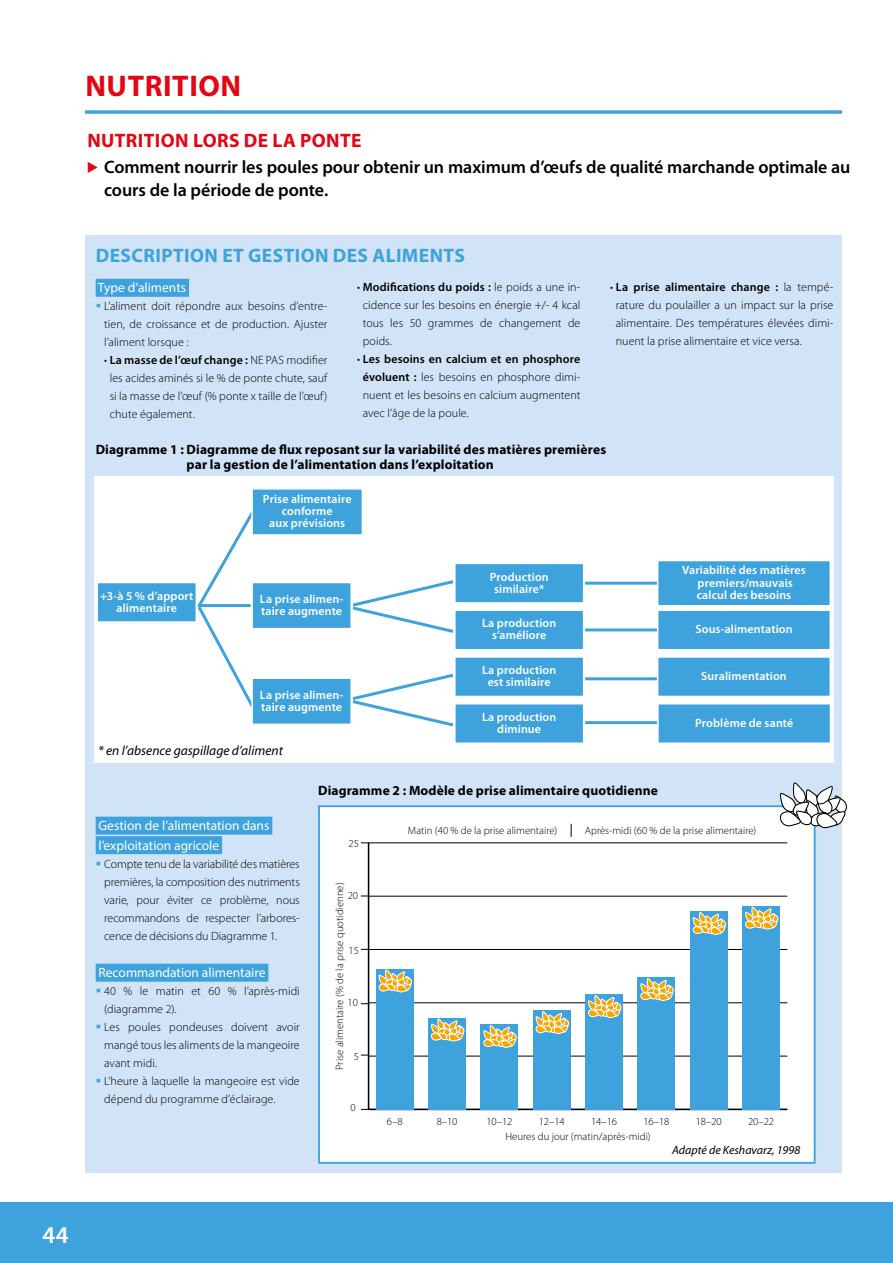
<style>
.page{position:relative;width:893px;height:1263px;background:#fff}
.page>*{position:absolute;margin:0;border:0;box-sizing:border-box;transform-origin:0 0}
.t1{font:700 30px "Myriad Pro";letter-spacing:.02em;color:#e30613}
.t2{font:600 24px "Myriad Pro";color:#fff}
.t3{font:700 19.5px "Myriad Pro";letter-spacing:.02em;color:#3ea3dc}
.t4{font:700 19.5px "Myriad Pro";letter-spacing:.02em;color:#e30613}
.t5{font:600 18px/22.5px "Myriad Pro";letter-spacing:-.005em;color:#000}
.t6{font:700 13.5px/15px "Myriad Pro";letter-spacing:.01em;color:#000}
.t7{font:13.5px/19.5px "Myriad Pro";color:#fff}
.t8{font:italic 13.5px "Myriad Pro";color:#000}
.t9{font:300 12px/18px "Myriad Pro";letter-spacing:.005em;color:#000;text-align:justify}
.t10{font:600 12px/12px "Myriad Pro";letter-spacing:.01em;color:#fff;text-align:center}
.t11{font:italic 12px "Myriad Pro";color:#000}
.t12{font:300 10.8px "Myriad Pro";color:#000}
.s1{color:#e30613}
.s2{font-weight:600}
</style>
<div class="page">
<div style="left:0;top:1203px;width:893px;height:60px;background:#3ea3dc"></div>
<div style="left:85px;top:235px;width:757px;height:938px;background:#d1e3f6"></div>
<div style="left:96px;top:279px;width:93px;height:18px;background:#3ea3dc"></div>
<div style="left:96px;top:817px;width:176px;height:18px;background:#3ea3dc"></div>
<div style="left:96px;top:836px;width:126px;height:18px;background:#3ea3dc"></div>
<div style="left:96px;top:964px;width:172px;height:18px;background:#3ea3dc"></div>
<div style="left:319px;top:806px;width:496px;height:351px;background:#fff"></div>
<hr style="left:368px;top:843px;width:1px;height:266px;background:#000">
<hr style="left:369px;top:1109px;width:418px;height:1px;background:#000">
<hr style="left:369px;top:1056px;width:418px;height:1px;background:#000">
<hr style="left:369px;top:1002px;width:418px;height:1px;background:#000">
<hr style="left:369px;top:949px;width:418px;height:1px;background:#000">
<hr style="left:369px;top:896px;width:418px;height:1px;background:#000">
<hr style="left:369px;top:842px;width:418px;height:1px;background:#000">
<div style="left:376px;top:969px;width:38px;height:140px;background:#3ea3dc"></div>
<svg style="left:379px;top:970px;width:33px;height:22px"></svg>
<div style="left:428px;top:1018px;width:38px;height:91px;background:#3ea3dc"></div>
<svg style="left:431px;top:1019px;width:33px;height:22px"></svg>
<div style="left:481px;top:1024px;width:37px;height:85px;background:#3ea3dc"></div>
<svg style="left:484px;top:1025px;width:32px;height:23px"></svg>
<div style="left:533px;top:1010px;width:38px;height:99px;background:#3ea3dc"></div>
<svg style="left:536px;top:1011px;width:33px;height:23px"></svg>
<div style="left:585px;top:994px;width:38px;height:115px;background:#3ea3dc"></div>
<svg style="left:588px;top:995px;width:33px;height:23px"></svg>
<div style="left:638px;top:977px;width:37px;height:132px;background:#3ea3dc"></div>
<svg style="left:641px;top:978px;width:32px;height:23px"></svg>
<div style="left:690px;top:911px;width:38px;height:198px;background:#3ea3dc"></div>
<svg style="left:693px;top:912px;width:33px;height:23px"></svg>
<div style="left:742px;top:906px;width:38px;height:203px;background:#3ea3dc"></div>
<svg style="left:745px;top:907px;width:33px;height:22px"></svg>
<svg style="left:571px;top:824px;width:1px;height:13px"></svg>
<div style="left:318px;top:805px;width:498px;height:359px;border:2px solid #3ea3dc"></div>
<svg style="left:779px;top:782px;width:68px;height:65px"></svg>
<hr style="left:85px;top:111px;width:757px;height:3px;background:#3ea3dc">
<div style="left:94px;top:477px;width:739px;height:286px;background:#fff"></div>
<div style="left:658px;top:560px;width:172px;height:46px;background:#3ea3dc"></div>
<div style="left:657px;top:560px;width:174px;height:46px;border:2px solid #fff"></div>
<div style="left:455px;top:563px;width:129px;height:40px;background:#3ea3dc"></div>
<div style="left:454px;top:563px;width:130px;height:41px;border:2px solid #fff"></div>
<div style="left:252px;top:582px;width:99px;height:47px;background:#3ea3dc"></div>
<div style="left:251px;top:582px;width:101px;height:47px;border:2px solid #fff"></div>
<div style="left:97px;top:582px;width:99px;height:40px;background:#3ea3dc"></div>
<div style="left:97px;top:582px;width:100px;height:41px;border:2px solid #fff"></div>
<div style="left:658px;top:610px;width:172px;height:40px;background:#3ea3dc"></div>
<div style="left:657px;top:609px;width:174px;height:41px;border:2px solid #fff"></div>
<div style="left:455px;top:610px;width:129px;height:40px;background:#3ea3dc"></div>
<div style="left:454px;top:609px;width:130px;height:41px;border:2px solid #fff"></div>
<div style="left:658px;top:657px;width:172px;height:39px;background:#3ea3dc"></div>
<div style="left:657px;top:656px;width:174px;height:41px;border:2px solid #fff"></div>
<div style="left:455px;top:657px;width:129px;height:39px;background:#3ea3dc"></div>
<div style="left:454px;top:656px;width:130px;height:41px;border:2px solid #fff"></div>
<div style="left:658px;top:704px;width:172px;height:39px;background:#3ea3dc"></div>
<div style="left:657px;top:703px;width:174px;height:41px;border:2px solid #fff"></div>
<div style="left:455px;top:704px;width:129px;height:39px;background:#3ea3dc"></div>
<div style="left:454px;top:703px;width:130px;height:41px;border:2px solid #fff"></div>
<svg style="left:195px;top:512px;width:61px;height:195px"></svg>
<svg style="left:349px;top:578px;width:108px;height:57px"></svg>
<svg style="left:352px;top:672px;width:105px;height:56px"></svg>
<hr style="left:585px;top:582px;width:72px;height:3px;background:#3ea3dc">
<hr style="left:585px;top:628px;width:72px;height:3px;background:#3ea3dc">
<hr style="left:198px;top:604px;width:53px;height:3px;background:#3ea3dc">
<hr style="left:585px;top:677px;width:72px;height:3px;background:#3ea3dc">
<hr style="left:585px;top:721px;width:72px;height:3px;background:#3ea3dc">
<div style="left:252px;top:678px;width:99px;height:46px;background:#3ea3dc"></div>
<div style="left:251px;top:677px;width:101px;height:48px;border:2px solid #fff"></div>
<div style="left:252px;top:489px;width:110px;height:46px;background:#3ea3dc"></div>
<div style="left:251px;top:488px;width:112px;height:48px;border:2px solid #fff"></div>
<h1 class="t1" style="left:85px;top:69px;width:157px">NUTRITION</h1>
<h3 class="t4" style="left:87px;top:129px;width:276px">NUTRITION LORS DE LA PONTE</h3>
<h3 class="t5" style="left:104px;top:156px;width:748px;text-indent:-17px"><span class="s1">•</span> Comment nourrir les poules pour obtenir un maximum d’œufs de qualité marchande optimale au cours de la période de ponte.</h3>
<h3 class="t3" style="left:96px;top:244px;width:371px">DESCRIPTION ET GESTION DES ALIMENTS</h3>
<p class="t7" style="left:98px;top:278px;width:90px">Type d’aliments</p>
<p class="t9" style="left:104px;top:297px;width:225px">L’aliment doit répondre aux besoins d’entre&shy;tien, de croissance et de production. Ajuster l’aliment lorsque :</p>
<p class="t9" style="left:110px;top:351px;width:219px;text-indent:-6px">• <span class="s2">La masse de l’œuf change :</span> NE PAS modifier les acides aminés si le % de ponte chute, sauf si la masse de l’œuf (% ponte x taille de l’œuf) chute également.</p>
<p class="t9" style="left:363px;top:278px;width:219px;text-indent:-6px">• <span class="s2">Modifications du poids :</span> le poids a une in&shy;cidence sur les besoins en énergie +/- 4 kcal tous les 50 grammes de changement de poids.</p>
<p class="t9" style="left:363px;top:350px;width:219px;text-indent:-6px">• <span class="s2">Les besoins en calcium et en phosphore évoluent :</span> les besoins en phosphore dimi&shy;nuent et les besoins en calcium augmentent avec l’âge de la poule.</p>
<p class="t9" style="left:616px;top:278px;width:219px;text-indent:-6px">• <span class="s2">La prise alimentaire change :</span> la tempé&shy;rature du poulailler a un impact sur la prise alimentaire. Des températures élevées dimi&shy;nuent la prise alimentaire et vice versa.</p>
<p class="t6" style="left:187px;top:442px;width:421px;text-indent:-91px">Diagramme 1 : Diagramme de flux reposant sur la variabilité des matières premières par la gestion de l’alimentation dans l’exploitation</p>
<p class="t10" style="left:100px;top:589px;width:95px">+3-à 5 % d’apport alimentaire</p>
<p class="t10" style="left:263px;top:493px;width:90px">Prise alimentaire conforme<br>aux prévisions</p>
<p class="t10" style="left:260px;top:593px;width:85px;text-align:left">La prise alimen&shy;taire augmente</p>
<p class="t10" style="left:260px;top:688px;width:85px;text-align:left">La prise alimen&shy;taire augmente</p>
<p class="t8" style="left:98px;top:742px;width:186px">* en l’absence gaspillage d’aliment</p>
<p class="t10" style="left:490px;top:570px;width:61px">Production similaire*</p>
<p class="t10" style="left:482px;top:617px;width:76px">La production s’améliore</p>
<p class="t10" style="left:482px;top:664px;width:76px">La production est similaire</p>
<p class="t10" style="left:482px;top:711px;width:76px">La production diminue</p>
<p class="t6" style="left:318px;top:783px;width:341px">Diagramme 2 : Modèle de prise alimentaire quotidienne</p>
<p class="t10" style="left:682px;top:563px;width:125px;line-height:12.8px">Variabilité des matières premiers/mauvais calcul des besoins</p>
<p class="t10" style="left:695px;top:623px;width:99px">Sous-alimentation</p>
<p class="t10" style="left:701px;top:670px;width:87px">Suralimentation</p>
<p class="t10" style="left:695px;top:717px;width:100px">Problème de santé</p>
<p class="t7" style="left:99px;top:816px;width:172px">Gestion de l’alimentation dans l’exploitation agricole</p>
<p class="t9" style="left:104px;top:854px;width:197px">Compte tenu de la variabilité des matières premières, la composition des nutriments varie, pour éviter ce problème, nous recommandons de respecter l’arbores&shy;cence de décisions du Diagramme 1.</p>
<p class="t7" style="left:99px;top:963px;width:168px">Recommandation alimentaire</p>
<p class="t9" style="left:104px;top:982px;width:197px;text-align:left">40 % le matin et 60 % l’après-midi (diagramme 2).<br>Les poules pondeuses doivent avoir mangé tous les aliments de la mangeoire avant midi.<br>L’heure à laquelle la mangeoire est vide dépend du programme d’éclairage.</p>
<p class="t12" style="left:348px;top:837px;width:12px">25</p>
<p class="t12" style="left:333px;top:1070px;width:189px;rotate:-90deg">Prise alimentaire (% de la prise quotidienne)</p>
<p class="t12" style="left:348px;top:889px;width:12px">20</p>
<p class="t12" style="left:348px;top:944px;width:12px">15</p>
<p class="t12" style="left:347px;top:996px;width:12px">10</p>
<p class="t12" style="left:354px;top:1050px;width:7px">5</p>
<p class="t12" style="left:351px;top:1100px;width:7px">0</p>
<p class="t12" style="left:408px;top:824px;width:151px">Matin (40 % de la prise alimentaire)</p>
<p class="t12" style="left:585px;top:824px;width:173px">Après-midi (60 % de la prise alimentaire)</p>
<p class="t12" style="left:387px;top:1115px;width:17px">6–8</p>
<p class="t12" style="left:437px;top:1115px;width:22px">8–10</p>
<p class="t12" style="left:486px;top:1115px;width:27px">10–12</p>
<p class="t12" style="left:539px;top:1115px;width:27px">12–14</p>
<p class="t12" style="left:591px;top:1115px;width:27px">14–16</p>
<p class="t12" style="left:643px;top:1115px;width:27px">16–18</p>
<p class="t12" style="left:696px;top:1115px;width:27px">18–20</p>
<p class="t12" style="left:748px;top:1115px;width:27px">20–22</p>
<p class="t12" style="left:506px;top:1130px;width:147px">Heures du jour (matin/après-midi)</p>
<p class="t11" style="left:672px;top:1143px;width:130px">Adapté de Keshavarz, 1998</p>
<h2 class="t2" style="left:43px;top:1220px;width:28px">44</h2>
</div>
